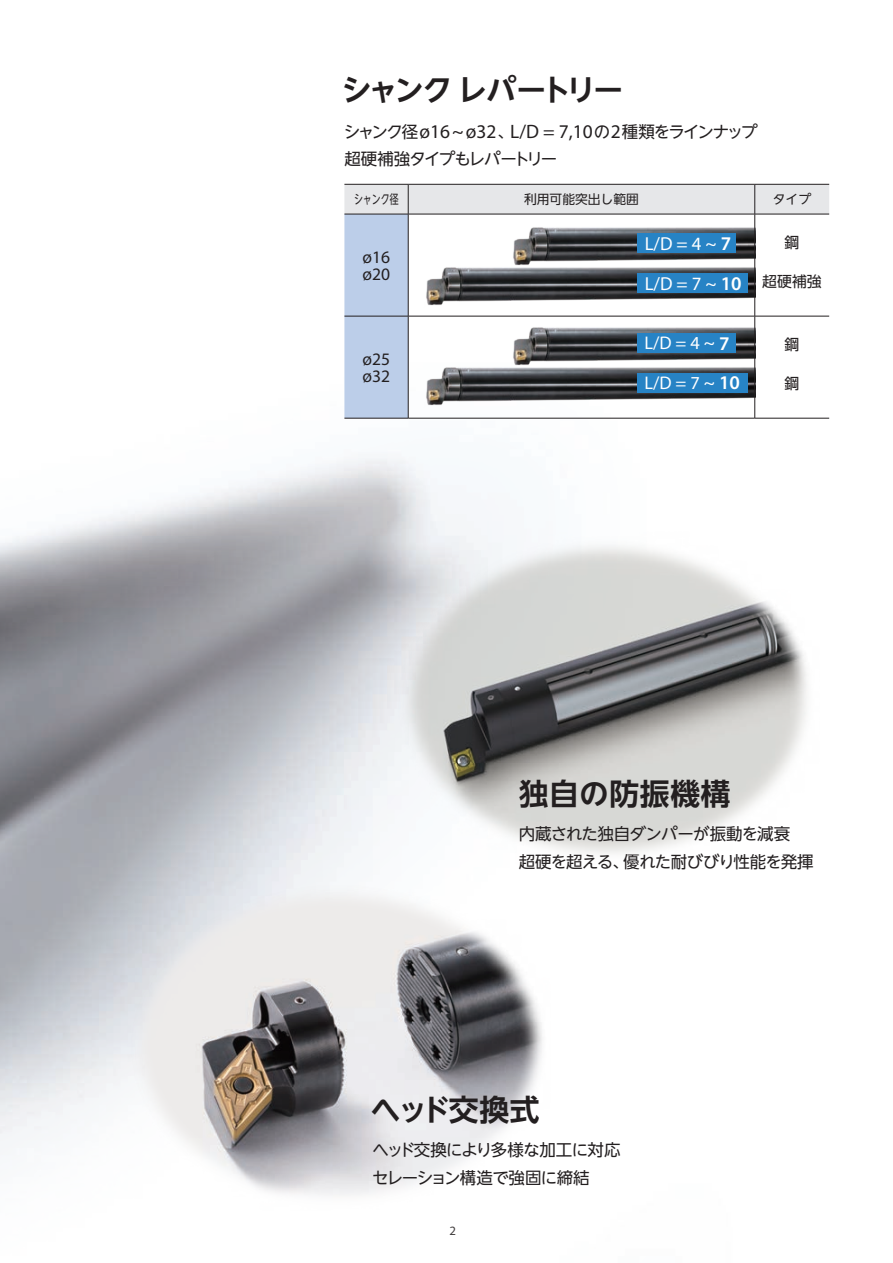
<style>
.page{position:relative;width:893px;height:1263px;background:#fff}
.page>*{position:absolute;margin:0;border:0;box-sizing:border-box;transform-origin:0 0}
.t1{font:700 29.7px "UD Shin Go NT Pro De";letter-spacing:-.09em;color:#231f20}
.t2{font:700 29.7px "UD Shin Go NT Pro De";letter-spacing:.02em;color:#231f20}
.t3{font:700 29.7px "UD Shin Go NT Pro De";letter-spacing:-.005em;color:#231f20}
.t4{font:18.75px "Myriad Pro";color:#fff}
.t5{font:18.3px "Myriad Pro";color:#fff}
.t6{font:17.55px/17px "Myriad Pro";color:#231f20}
.t7{font:16.5px/27.6px "UD Shin Go NT Pro";letter-spacing:-.05em;color:#231f20}
.t8{font:16.5px/27.6px "UD Shin Go NT Pro";letter-spacing:-.105em;color:#231f20}
.t9{font:14.85px "UD Shin Go NT Pro";color:#231f20}
.t10{font:12.75px "UD Shin Go NT Pro";color:#231f20}
.t11{font:12.75px "UD Shin Go NT Pro";color:#231f20;scale:.7 1}
.t12{font:12.75px "Myriad Pro";color:#231f20}
.s1{font-family:"Myriad Pro";font-size:19.5px}
.s2{font-weight:600;font-size:19.5px}
.s3{font-size:18.75px}
</style>
<div class="page">
<img style="left:0;top:183px;width:830px;height:969px">
<svg style="left:344px;top:185px;width:485px;height:233px"></svg>
<hr style="left:408px;top:184px;width:1px;height:30px;background:#231f20">
<hr style="left:754px;top:184px;width:1px;height:30px;background:#231f20">
<hr style="left:408px;top:214px;width:347px;height:1px;background:#231f20">
<hr style="left:755px;top:214px;width:74px;height:1px;background:#231f20">
<hr style="left:754px;top:214px;width:1px;height:102px;background:#231f20">
<hr style="left:344px;top:316px;width:64px;height:1px;background:#231f20">
<hr style="left:408px;top:316px;width:347px;height:1px;background:#231f20">
<hr style="left:755px;top:316px;width:74px;height:1px;background:#231f20">
<hr style="left:754px;top:316px;width:1px;height:102px;background:#231f20">
<hr style="left:344px;top:184px;width:64px;height:1px;background:#231f20">
<hr style="left:408px;top:184px;width:347px;height:1px;background:#231f20">
<hr style="left:755px;top:184px;width:74px;height:1px;background:#231f20">
<hr style="left:408px;top:418px;width:347px;height:1px;background:#231f20">
<hr style="left:755px;top:418px;width:74px;height:1px;background:#231f20">
<hr style="left:344px;top:214px;width:64px;height:1px;background:#231f20">
<hr style="left:408px;top:214px;width:1px;height:102px;background:#231f20">
<hr style="left:408px;top:316px;width:1px;height:102px;background:#231f20">
<hr style="left:344px;top:418px;width:64px;height:1px;background:#231f20">
<img style="left:359px;top:520px;width:471px;height:359px">
<img style="left:89px;top:865px;width:480px;height:330px">
<div style="left:637px;top:233px;width:99px;height:20px;background:#2783c5"></div>
<div style="left:637px;top:333px;width:99px;height:20px;background:#2783c5"></div>
<div style="left:637px;top:273px;width:110px;height:20px;background:#2783c5"></div>
<div style="left:637px;top:373px;width:110px;height:20px;background:#2783c5"></div>
<h1 class="t1" style="left:342px;top:65px;width:283px">シャンクレパートリー</h1>
<p class="t8" style="left:344px;top:117px;width:415px">シャンク径<span class="s1">ø16~ø32</span>、<span class="s1">L/D = 7,10</span>の<span class="s1">2</span>種類をラインナップ超硬補強タイプもレパートリー</p>
<p class="t11" style="left:354px;top:189px;width:65px">シャンク径</p>
<p class="t10" style="left:524px;top:189px;width:116px">利用可能突出し範囲</p>
<p class="t10" style="left:773px;top:189px;width:40px">タイプ</p>
<p class="t6" style="left:362px;top:248px;width:29px">ø16 ø20</p>
<p class="t6" style="left:362px;top:350px;width:29px">ø25 ø32</p>
<p class="t4" style="left:645px;top:232px;width:88px">L/D = 4 ~ <span class="s2">7</span></p>
<p class="t4" style="left:645px;top:272px;width:98px">L/D = 7 ~ <span class="s2">10</span></p>
<p class="t5" style="left:645px;top:332px;width:86px">L/D = 4 <span class="s3">~</span> <span class="s2">7</span></p>
<p class="t5" style="left:645px;top:372px;width:97px">L/D = 7 <span class="s3">~</span> <span class="s2">10</span></p>
<p class="t9" style="left:784px;top:231px;width:16px">鋼</p>
<p class="t9" style="left:762px;top:269px;width:61px">超硬補強</p>
<p class="t9" style="left:784px;top:333px;width:16px">鋼</p>
<p class="t9" style="left:784px;top:371px;width:16px">鋼</p>
<h1 class="t2" style="left:519px;top:770px;width:213px">独自の防振機構</h1>
<p class="t7" style="left:519px;top:820px;width:296px">内蔵された独自ダンパーが振動を減衰<br>超硬を超える、優れた耐びびり性能を発揮</p>
<h1 class="t3" style="left:371px;top:1086px;width:170px">ヘッド交換式</h1>
<p class="t7" style="left:372px;top:1136px;width:250px">ヘッド交換により多様な加工に対応セレーション構造で強固に締結</p>
<p class="t12" style="left:450px;top:1223px;width:8px">2</p>
</div>
